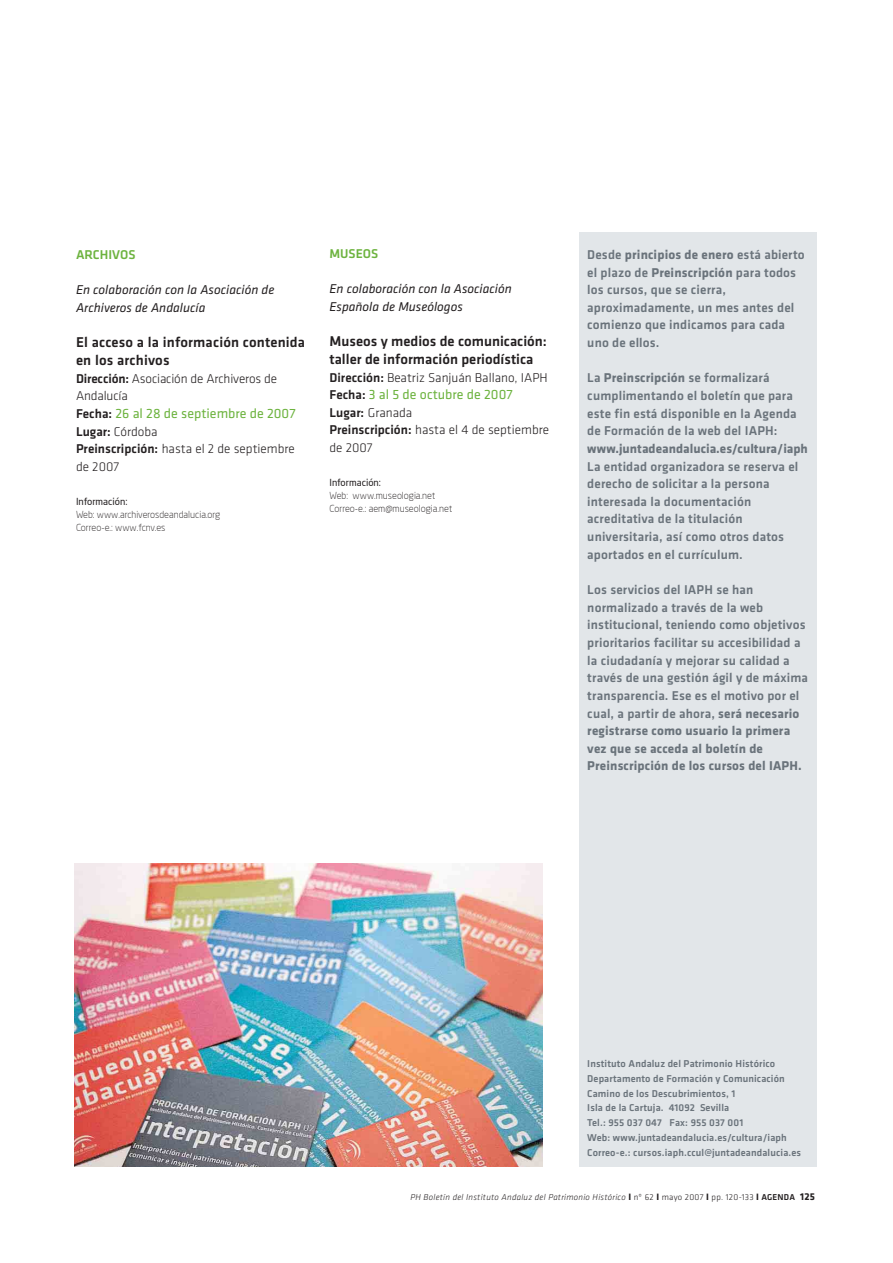
<style>
.page{position:relative;width:893px;height:1263px;background:#fff}
.page>*{position:absolute;margin:0;border:0;box-sizing:border-box;transform-origin:0 0}
.t1{font:500 14.7px/17.7px "Klavika";color:#231f20}
.t2{font:13.95px "Klavika";color:#6db33f}
.t3{font:500 13.2px/17.7px "Klavika";letter-spacing:.01em;color:#6a737b}
.t4{font:300 13.2px/17.7px "Klavika";color:#231f20}
.t5{font:italic 13.2px/17.7px "Klavika";color:#231f20}
.t6{font:700 13.2px "Klavika";color:#6a737b}
.t7{font:500 13.2px "Klavika";color:#6db33f}
.t8{font:500 10.35px/14.7px "Klavika";letter-spacing:.01em;color:#6a737b}
.t9{font:300 9.6px/13.2px "Neo Sans";color:#231f20}
.t10{font:9.6px "Neo Sans";color:#231f20}
.t11{font:italic 300 8.85px "Klavika";letter-spacing:.03em;color:#231f20}
.s1{font-weight:500}
.s2{font-weight:500;font-size:13.2px;color:#231f20}
.s3{font-weight:700}
.s4{font-weight:700;font-style:normal;font-size:9.6px}
.s5{font-style:normal}
.s6{font-weight:500;font-style:normal}
.s7{font-weight:700;font-style:normal;font-size:10.35px}
</style>
<div class="page">
<div style="left:579px;top:232px;width:237px;height:935px;background:#e2e6e9"></div>
<img style="left:75px;top:863px;width:467px;height:304px">
<p class="t7" style="left:76px;top:250px;width:61px">ARCHIVOS</p>
<p class="t5" style="left:76px;top:282px;width:200px">En colaboración con la Asociación de<br>Archiveros de Andalucía</p>
<p class="t1" style="left:76px;top:335px;width:231px">El acceso a la información contenida en los archivos</p>
<p class="t4" style="left:76px;top:371px;width:203px"><span class="s1">Dirección:</span> Asociación de Archiveros de<br>Andalucía</p>
<p class="t2" style="left:76px;top:409px;width:221px"><span class="s2">Fecha:</span> 26 al 28 de septiembre de 2007</p>
<p class="t4" style="left:76px;top:423px;width:220px"><span class="s1">Lugar:</span> Córdoba<br><span class="s1">Preinscripción:</span> hasta el 2 de septiembre de 2007</p>
<p class="t10" style="left:76px;top:495px;width:53px">Información:</p>
<p class="t9" style="left:76px;top:507px;width:146px">Web: www.archiverosdeandalucia.org<br>Correo-e.: www.fcnv.es</p>
<p class="t7" style="left:329px;top:249px;width:50px">MUSEOS</p>
<p class="t5" style="left:329px;top:281px;width:184px">En colaboración con la Asociación<br>Española de Museólogos</p>
<p class="t1" style="left:329px;top:334px;width:219px">Museos y medios de comunicación: taller de información periodística</p>
<p class="t4" style="left:329px;top:369px;width:220px"><span class="s1">Dirección:</span> Beatriz Sanjuán Ballano, IAPH</p>
<p class="t2" style="left:329px;top:390px;width:184px"><span class="s2">Fecha:</span> 3 al 5 de octubre de 2007</p>
<p class="t4" style="left:329px;top:405px;width:221px"><span class="s1">Lugar:</span> Granada<br><span class="s1">Preinscripción:</span> hasta el 4 de septiembre de 2007</p>
<p class="t10" style="left:329px;top:476px;width:53px">Información:</p>
<p class="t9" style="left:329px;top:489px;width:124px">Web: www.museologia.net<br>Correo-e.: aem@museologia.net</p>
<p class="t3" style="left:587px;top:247px;width:219px">Desde <span class="s3">principios de enero</span> está abierto el plazo de <span class="s3">Preinscripción</span> para todos los cursos, que se cierra, aproximadamente, un mes antes del comienzo que indicamos para cada uno de ellos.</p>
<p class="t3" style="left:587px;top:370px;width:211px">La <span class="s3">Preinscripción</span> se formalizará cumplimentando el boletín que para este fin está disponible en la Agenda de Formación de la web del IAPH:</p>
<p class="t6" style="left:587px;top:443px;width:222px">www.juntadeandalucia.es/cultura/iaph</p>
<p class="t3" style="left:587px;top:458px;width:213px">La entidad organizadora se reserva el derecho de solicitar a la persona interesada la documentación acreditativa de la titulación universitaria, así como otros datos aportados en el currículum.</p>
<p class="t3" style="left:587px;top:582px;width:222px">Los servicios del IAPH se han normalizado a través de la web institucional, teniendo como objetivos prioritarios facilitar su accesibilidad a la ciudadanía y mejorar su calidad a través de una gestión ágil y de máxima transparencia. Ese es el motivo por el cual, a partir de ahora, <span class="s3">será necesario registrarse como usuario la primera vez que se acceda al boletín de Preinscripción de los cursos del IAPH.</span></p>
<p class="t8" style="left:587px;top:1058px;width:215px">Instituto Andaluz del Patrimonio Histórico Departamento de Formación y Comunicación Camino de los Descubrimientos, 1<br>Isla de la Cartuja. 41092 Sevilla<br>Tel.: 955 037 047 Fax: 955 037 001<br>Web: www.juntadeandalucia.es/cultura/iaph Correo-e.: cursos.iaph.ccul@juntadeandalucia.es</p>
<p class="t11" style="left:411px;top:1194px;width:406px">PH Boletín del Instituto Andaluz del Patrimonio Histórico <span class="s4">I</span> <span class="s5">nº 62</span> <span class="s4">I</span> <span class="s5">mayo 2007</span> <span class="s4">I</span> <span class="s5">pp. 120-133</span> <span class="s4">I</span> <span class="s6">AGENDA</span> <span class="s7">125</span></p>
</div>
